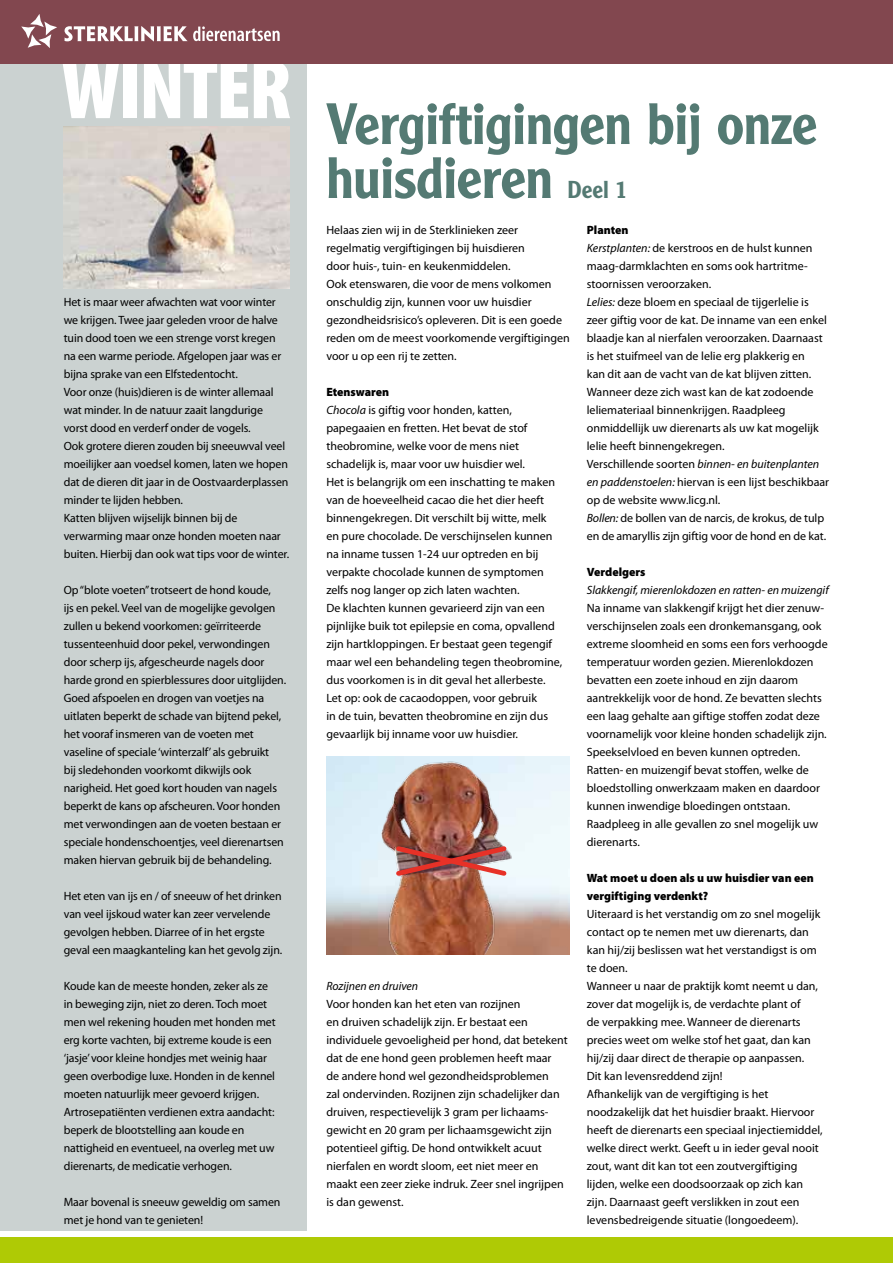
<style>
.page{position:relative;width:893px;height:1263px;background:#fff}
.page>*{position:absolute;margin:0;border:0;box-sizing:border-box;transform-origin:0 0}
.t1{font:900 condensed 85.5px "Myriad Pro";letter-spacing:-.025em;color:#fff}
.t2{font:500 57px/54px "Clearface Gothic LT Std";letter-spacing:-.01em;color:#547a73}
.t3{font:500 24px "Clearface Gothic LT Std";color:#547a73}
.t4{font:12px/18px "Myriad Pro";color:#000}
.t5{font:900 12px/18px "Myriad Pro";color:#000}
.t6{font:italic 12px "Myriad Pro";color:#000}
.s1{font-weight:900}
.s2{font-style:italic}
</style>
<div class="page">
<img style="left:326px;top:756px;width:244px;height:198px">
<div style="left:0;top:17px;width:306px;height:1214px;background:#cbd2d1"></div>
<div style="left:0;top:1237px;width:893px;height:26px;background:#afca05"></div>
<div style="left:0;top:0;width:893px;height:64px;background:#82474f"></div>
<svg style="left:21px;top:14px;width:36px;height:34px"></svg>
<svg style="left:65px;top:26px;width:215px;height:15px"></svg>
<img style="left:64px;top:126px;width:225px;height:162px">
<img style="left:381px;top:756px;width:135px;height:198px">
<img style="left:393px;top:843px;width:117px;height:36px">
<h1 class="t1" style="left:61px;top:42px;width:232px">WINTER</h1>
<p class="t4" style="left:64px;top:293px;width:227px">Het is maar weer afwachten wat voor winter we krijgen. Twee jaar geleden vroor de halve tuin dood toen we een strenge vorst kregen na een warme periode. Afgelopen jaar was er bijna sprake van een Elfstedentocht.<br>Voor onze (huis)dieren is de winter allemaal wat minder. In de natuur zaait langdurige vorst dood en verderf onder de vogels.<br>Ook grotere dieren zouden bij sneeuwval veel moeilijker aan voedsel komen, laten we hopen dat de dieren dit jaar in de Oostvaarderplassen minder te lijden hebben.<br>Katten blijven wijselijk binnen bij de verwarming maar onze honden moeten naar buiten. Hierbij dan ook wat tips voor de winter.</p>
<p class="t4" style="left:64px;top:581px;width:224px">Op “blote voeten” trotseert de hond koude,<br>ijs en pekel. Veel van de mogelijke gevolgen zullen u bekend voorkomen: geïrriteerde tussenteenhuid door pekel, verwondingen door scherp ijs, afgescheurde nagels door harde grond en spierblessures door uitglijden.<br>Goed afspoelen en drogen van voetjes na uitlaten beperkt de schade van bijtend pekel, het vooraf insmeren van de voeten met vaseline of speciale ‘winterzalf’ als gebruikt<br>bij sledehonden voorkomt dikwijls ook narigheid. Het goed kort houden van nagels beperkt de kans op afscheuren. Voor honden met verwondingen aan de voeten bestaan er speciale hondenschoentjes, veel dierenartsen maken hiervan gebruik bij de behandeling.</p>
<p class="t4" style="left:64px;top:887px;width:220px">Het eten van ijs en / of sneeuw of het drinken van veel ijskoud water kan zeer vervelende gevolgen hebben. Diarree of in het ergste geval een maagkanteling kan het gevolg zijn.</p>
<p class="t4" style="left:64px;top:977px;width:213px">Koude kan de meeste honden, zeker als ze in beweging zijn, niet zo deren. Toch moet men wel rekening houden met honden met erg korte vachten, bij extreme koude is een ‘jasje’ voor kleine hondjes met weinig haar geen overbodige luxe. Honden in de kennel moeten natuurlijk meer gevoerd krijgen.<br>Artrosepatiënten verdienen extra aandacht: beperk de blootstelling aan koude en nattigheid en eventueel, na overleg met uw dierenarts, de medicatie verhogen.</p>
<p class="t4" style="left:64px;top:1193px;width:218px">Maar bovenal is sneeuw geweldig om samen met je hond van te genieten!</p>
<h2 class="t2" style="left:326px;top:96px;width:492px">Vergiftigingen bij onze huisdieren</h2>
<h3 class="t3" style="left:568px;top:175px;width:61px">Deel 1</h3>
<p class="t4" style="left:326px;top:221px;width:245px">Helaas zien wij in de Sterklinieken zeer regelmatig vergiftigingen bij huisdieren<br>door huis-, tuin- en keukenmiddelen.<br>Ook etenswaren, die voor de mens volkomen onschuldig zijn, kunnen voor uw huisdier gezondheidsrisico’s opleveren. Dit is een goede reden om de meest voorkomende vergiftigingen voor u op een rij te zetten.</p>
<p class="t4" style="left:326px;top:383px;width:237px"><span class="s1">Etenswaren<br></span><span class="s2">Chocola</span> is giftig voor honden, katten, papegaaien en fretten. Het bevat de stof theobromine, welke voor de mens niet schadelijk is, maar voor uw huisdier wel.<br>Het is belangrijk om een inschatting te maken van de hoeveelheid cacao die het dier heeft binnengekregen. Dit verschilt bij witte, melk en pure chocolade. De verschijnselen kunnen na inname tussen 1-24 uur optreden en bij verpakte chocolade kunnen de symptomen zelfs nog langer op zich laten wachten.<br>De klachten kunnen gevarieerd zijn van een pijnlijke buik tot epilepsie en coma, opvallend zijn hartkloppingen. Er bestaat geen tegengif maar wel een behandeling tegen theobromine, dus voorkomen is in dit geval het allerbeste.<br>Let op: ook de cacaodoppen, voor gebruik<br>in de tuin, bevatten theobromine en zijn dus gevaarlijk bij inname voor uw huisdier.</p>
<p class="t4" style="left:587px;top:221px;width:244px"><span class="s1">Planten<br></span><span class="s2">Kerstplanten:</span> de kerstroos en de hulst kunnen maag-darmklachten en soms ook hartritme&shy;stoornissen veroorzaken.<br><span class="s2">Lelies:</span> deze bloem en speciaal de tijgerlelie is zeer giftig voor de kat. De inname van een enkel blaadje kan al nierfalen veroorzaken. Daarnaast is het stuifmeel van de lelie erg plakkerig en<br>kan dit aan de vacht van de kat blijven zitten.<br>Wanneer deze zich wast kan de kat zodoende leliemateriaal binnenkrijgen. Raadpleeg onmiddellijk uw dierenarts als uw kat mogelijk lelie heeft binnengekregen.<br>Verschillende soorten <span class="s2">binnen- en buitenplanten en paddenstoelen:</span> hiervan is een lijst beschikbaar op de website www.licg.nl.<br><span class="s2">Bollen:</span> de bollen van de narcis, de krokus, de tulp en de amaryllis zijn giftig voor de hond en de kat.</p>
<p class="t5" style="left:587px;top:563px;width:60px">Verdelgers</p>
<p class="t6" style="left:587px;top:584px;width:243px">Slakkengif, mierenlokdozen en ratten- en muizengif</p>
<p class="t4" style="left:587px;top:599px;width:242px">Na inname van slakkengif krijgt het dier zenuw&shy;verschijnselen zoals een dronkemansgang, ook extreme sloomheid en soms een fors verhoogde temperatuur worden gezien. Mierenlokdozen bevatten een zoete inhoud en zijn daarom aantrekkelijk voor de hond. Ze bevatten slechts een laag gehalte aan giftige stoffen zodat deze voornamelijk voor kleine honden schadelijk zijn.<br>Speekselvloed en beven kunnen optreden.<br>Ratten- en muizengif bevat stoffen, welke de bloedstolling onwerkzaam maken en daardoor kunnen inwendige bloedingen ontstaan.<br>Raadpleeg in alle gevallen zo snel mogelijk uw dierenarts.</p>
<p class="t5" style="left:587px;top:869px;width:228px">Wat moet u doen als u uw huisdier van een vergiftiging verdenkt?</p>
<p class="t4" style="left:587px;top:905px;width:237px">Uiteraard is het verstandig om zo snel mogelijk contact op te nemen met uw dierenarts, dan kan hij/zij beslissen wat het verstandigst is om te doen.<br>Wanneer u naar de praktijk komt neemt u dan, zover dat mogelijk is, de verdachte plant of<br>de verpakking mee. Wanneer de dierenarts precies weet om welke stof het gaat, dan kan hij/zij daar direct de therapie op aanpassen.<br>Dit kan levensreddend zijn!<br>Afhankelijk van de vergiftiging is het noodzakelijk dat het huisdier braakt. Hiervoor heeft de dierenarts een speciaal injectiemiddel, welke direct werkt. Geeft u in ieder geval nooit zout, want dit kan tot een zoutvergiftiging lijden, welke een doodsoorzaak op zich kan zijn. Daarnaast geeft verslikken in zout een levensbedreigende situatie (longoedeem).</p>
<p class="t6" style="left:326px;top:980px;width:93px">Rozijnen en druiven</p>
<p class="t4" style="left:326px;top:995px;width:243px">Voor honden kan het eten van rozijnen<br>en druiven schadelijk zijn. Er bestaat een individuele gevoeligheid per hond, dat betekent dat de ene hond geen problemen heeft maar<br>de andere hond wel gezondheidsproblemen<br>zal ondervinden. Rozijnen zijn schadelijker dan druiven, respectievelijk 3 gram per lichaams&shy;gewicht en 20 gram per lichaamsgewicht zijn potentieel giftig. De hond ontwikkelt acuut nierfalen en wordt sloom, eet niet meer en maakt een zeer zieke indruk. Zeer snel ingrijpen is dan gewenst.</p>
</div>
